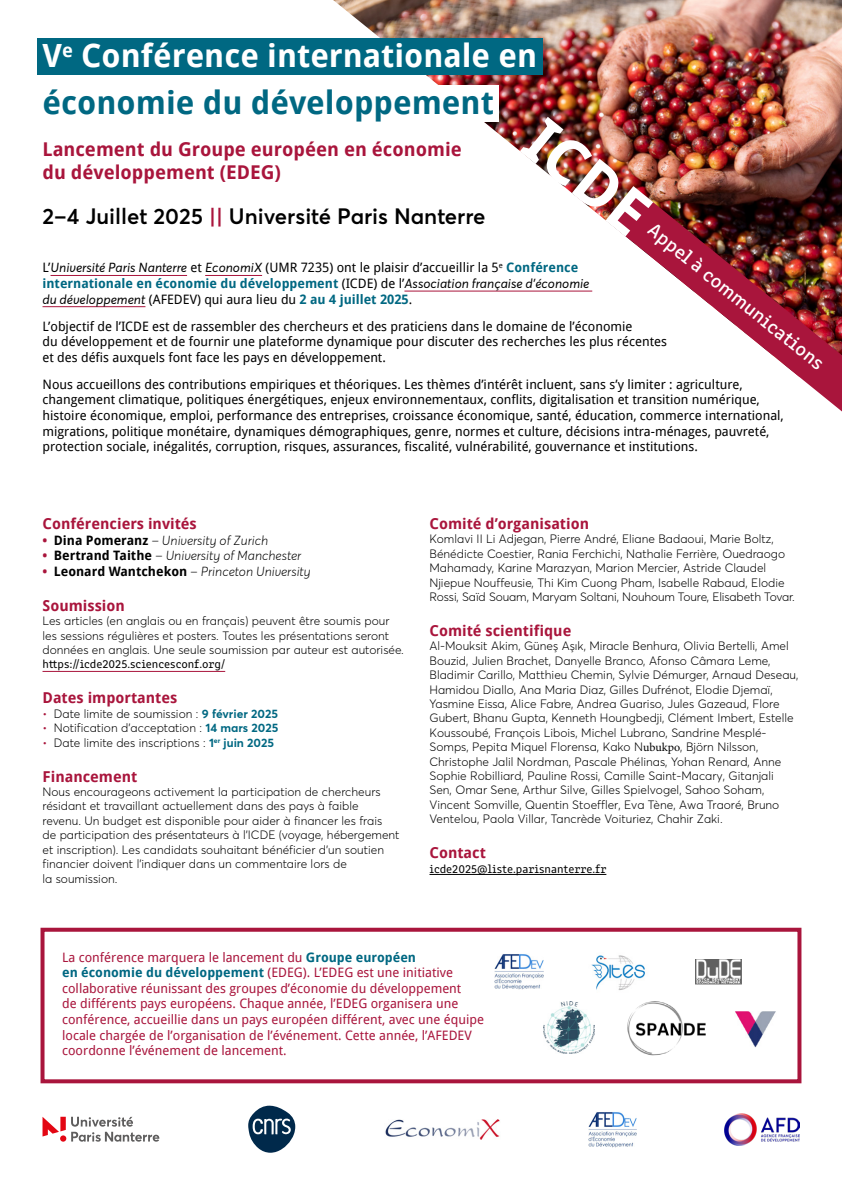
<style>
.page{position:relative;width:842px;height:1191px;background:#fff}
.page>*{position:absolute;margin:0;border:0;box-sizing:border-box;transform-origin:0 0}
.Event{font:700 62.1px "Droid Sans";color:#fff}
.T1_fond_blanc{font:700 32.1px "Droid Sans";color:#006882}
.T1_fond_vert{font:700 32px "Droid Sans";color:#fff}
.Info_niv1{font:600 22px "Averta";color:#000}
.AAC{font:20px "Clone Rounded Me";color:#fff}
.Intro{font:700 19px/22.8px "Droid Sans";color:#a9153c}
.T3{font:700 15px "Droid Sans";color:#a9153c}
.Txt_base{font:700 15px "Droid Sans";color:#a9153c}
.Intro-2{font:13px/15.6px "Droid Sans";color:#000}
.Intro_rouge{font:13px/15.6px "Droid Sans";color:#a9153c}
.Intro-3{font:italic 13px/15.6px "Averta";color:#000}
.t1{font:italic 300 13px "Averta";color:#000}
.Txt_base-2{font:300 12px/14.4px "Averta";color:#000}
.Txt_base-3{font:12px "Clone Rounded";color:#000}
.s1{font-family:"Droid Sans";font-style:normal}
.s2{font-family:"Droid Sans";font-weight:700;font-style:normal;color:#006882}
.s3{color:#a9153c}
.s4{font-family:"Droid Sans";font-weight:700;font-style:normal;color:#a9153c}
.s5{font-family:"Droid Sans";font-weight:700;font-style:normal}
.s6{font-weight:700;color:#006882}
.s7{font-family:"Minion Pro";font-weight:400}
</style>
<div class="page">
<img style="left:333px;top:0;width:509px;height:292px">
<img style="left:613px;top:192px;width:229px;height:219px">
<div style="left:37px;top:38px;width:505px;height:37px;background:#006882"></div>
<div style="left:37px;top:85px;width:462px;height:37px;background:#fff"></div>
<hr style="left:51px;top:275px;width:136px;height:1px;background:#a9153c">
<hr style="left:205px;top:275px;width:57px;height:1px;background:#a9153c">
<hr style="left:404px;top:291px;width:188px;height:1px;background:#a9153c">
<hr style="left:43px;top:306px;width:102px;height:1px;background:#a9153c">
<hr style="left:43px;top:671px;width:182px;height:1px;background:#a9153c">
<div style="left:41px;top:927px;width:760px;height:156px;border:4px solid #a9153c"></div>
<img style="left:735px;top:1011px;width:41px;height:36px">
<img style="left:495px;top:954px;width:48px;height:35px">
<img style="left:543px;top:1001px;width:51px;height:52px">
<img style="left:591px;top:955px;width:54px;height:35px">
<img style="left:695px;top:959px;width:46px;height:25px">
<img style="left:628px;top:1001px;width:78px;height:54px">
<svg style="left:248px;top:1105px;width:47px;height:47px"></svg>
<svg style="left:43px;top:1116px;width:116px;height:25px"></svg>
<img style="left:385px;top:1119px;width:115px;height:20px">
<img style="left:588px;top:1112px;width:49px;height:35px">
<img style="left:725px;top:1113px;width:74px;height:32px">
<hr style="left:429px;top:874px;width:177px;height:1px;background:#000">
<p class="T1_fond_vert" style="left:43px;top:33px;width:496px">V<sup>e</sup> Conférence internationale en</p>
<p class="T1_fond_blanc" style="left:43px;top:80px;width:453px">économie du développement</p>
<p class="Event" style="left:560px;top:98px;width:143px;rotate:39deg">ICDE</p>
<p class="Intro-3" style="left:43px;top:261px;width:548px"><span class="s1">L’</span>Université Paris Nanterre <span class="s1">et</span> EconomiX <span class="s1">(UMR 7235) ont le plaisir d’accueillir la 5</span><sup>e</sup> <span class="s2">Conférence internationale en économie du développement</span> <span class="s1">(ICDE) de l’</span>Association française d’économie du développement <span class="s1">(AFEDEV) qui aura lieu du</span> <span class="s2">2 au 4 juillet 2025</span><span class="s1">.</span></p>
<p class="Intro-2" style="left:43px;top:318px;width:626px">L’objectif de l’ICDE est de rassembler des chercheurs et des praticiens dans le domaine de l’économie<br>du développement et de fournir une plateforme dynamique pour discuter des recherches les plus récentes et des défis auxquels font face les pays en développement.</p>
<p class="Intro-2" style="left:43px;top:376px;width:743px">Nous accueillons des contributions empiriques et théoriques. Les thèmes d’intérêt incluent, sans s’y limiter : agriculture, changement climatique, politiques énergétiques, enjeux environnementaux, conflits, digitalisation et transition numérique, histoire économique, emploi, performance des entreprises, croissance économique, santé, éducation, commerce international, migrations, politique monétaire, dynamiques démographiques, genre, normes et culture, décisions intra-ménages, pauvreté, protection sociale, inégalités, corruption, risques, assurances, fiscalité, vulnérabilité, gouvernance et institutions.</p>
<p class="Intro" style="left:43px;top:137px;width:421px">Lancement du Groupe européen en économie du développement (EDEG)</p>
<p class="Info_niv1" style="left:43px;top:202px;width:445px">2–4 Juillet 2025 <span class="s3">||</span> Université Paris Nanterre</p>
<p class="AAC" style="left:660px;top:215px;width:222px;rotate:39deg">Appel à communications</p>
<p class="T3" style="left:43px;top:513px;width:156px">Conférenciers invités</p>
<p class="t1" style="left:43px;top:532px;width:227px"><span class="s4">•</span> <span class="s5">Dina Pomeranz</span> – University of Zurich</p>
<p class="t1" style="left:43px;top:547px;width:260px"><span class="s4">•</span> <span class="s5">Bertrand Taithe</span> – University of Manchester</p>
<p class="t1" style="left:43px;top:563px;width:270px"><span class="s4">•</span> <span class="s5">Leonard Wantchekon</span> – Princeton University</p>
<p class="T3" style="left:43px;top:595px;width:84px">Soumission</p>
<p class="Txt_base-2" style="left:43px;top:613px;width:363px">Les articles (en anglais ou en français) peuvent être soumis pour les sessions régulières et posters. Toutes les présentations seront données en anglais. Une seule soumission par auteur est autorisée.</p>
<p class="Txt_base-3" style="left:43px;top:655px;width:184px">https://icde2025.sciencesconf.org/</p>
<p class="T3" style="left:43px;top:687px;width:136px">Dates importantes</p>
<p class="Txt_base-2" style="left:43px;top:706px;width:237px"><span class="s3">•</span> Date limite de soumission : <span class="s6">9 février 2025</span></p>
<p class="Txt_base-2" style="left:43px;top:720px;width:237px"><span class="s3">•</span> Notification d’acceptation : <span class="s6">14 mars 2025</span></p>
<p class="Txt_base-2" style="left:43px;top:735px;width:233px"><span class="s3">•</span> Date limite des inscriptions : <span class="s6">1</span><sup>er</sup> <span class="s6">juin 2025</span></p>
<p class="T3" style="left:43px;top:765px;width:96px">Financement</p>
<p class="Txt_base-2" style="left:43px;top:784px;width:359px">Nous encourageons activement la participation de chercheurs résidant et travaillant actuellement dans des pays à faible revenu. Un budget est disponible pour aider à financer les frais<br>de participation des présentateurs à l’ICDE (voyage, hébergement et inscription). Les candidats souhaitant bénéficier d’un soutien financier doivent l’indiquer dans un commentaire lors de<br>la soumission.</p>
<p class="Txt_base" style="left:429px;top:513px;width:161px">Comité d’organisation</p>
<p class="Txt_base-2" style="left:429px;top:532px;width:367px">Komlavi II Li Adjegan, Pierre André, Eliane Badaoui, Marie Boltz, Bénédicte Coestier, Rania Ferchichi, Nathalie Ferrière, Ouedraogo Mahamady, Karine Marazyan, Marion Mercier, Astride Claudel Njiepue Nouffeusie, Thi Kim Cuong Pham, Isabelle Rabaud, Elodie Rossi, Saïd Souam, Maryam Soltani, Nouhoum Toure, Elisabeth Tovar.</p>
<p class="Txt_base" style="left:429px;top:620px;width:143px">Comité scientifique</p>
<p class="Txt_base-2" style="left:429px;top:639px;width:370px">Al-Mouksit Akim, Güneş Aşık, Miracle Benhura, Olivia Bertelli, Amel Bouzid, Julien Brachet, Danyelle Branco, Afonso Câmara Leme, Bladimir Carillo, Matthieu Chemin, Sylvie Démurger, Arnaud Deseau, Hamidou Diallo, Ana Maria Diaz, Gilles Dufrénot, Elodie Djemaï, Yasmine Eissa, Alice Fabre, Andrea Guariso, Jules Gazeaud, Flore Gubert, Bhanu Gupta, Kenneth Houngbedji, Clément Imbert, Estelle Koussoubé, François Libois, Michel Lubrano, Sandrine Mesplé-Somps, Pepita Miquel Florensa, Kako N<span class="s7">ubukpo</span>, Björn Nilsson, Christophe Jalil Nordman, Pascale Phélinas, Yohan Renard, Anne Sophie Robilliard, Pauline Rossi, Camille Saint-Macary, Gitanjali Sen, Omar Sene, Arthur Silve, Gilles Spielvogel, Sahoo Soham, Vincent Somville, Quentin Stoeffler, Eva Tène, Awa Traoré, Bruno Ventelou, Paola Villar, Tancrède Voituriez, Chahir Zaki.</p>
<p class="Txt_base" style="left:429px;top:842px;width:58px">Contact</p>
<p class="Txt_base-3" style="left:429px;top:859px;width:178px">icde2025@liste.parisnanterre.fr</p>
<p class="Intro_rouge" style="left:62px;top:948px;width:423px">La conférence marquera le lancement du <span class="s6">Groupe européen<br>en économie du développement</span> (EDEG). L’EDEG est une initiative collaborative réunissant des groupes d’économie du développement<br>de différents pays européens. Chaque année, l’EDEG organisera une conférence, accueillie dans un pays européen différent, avec une équipe locale chargée de l’organisation de l’événement. Cette année, l’AFEDEV coordonne l’événement de lancement.</p>
</div>
